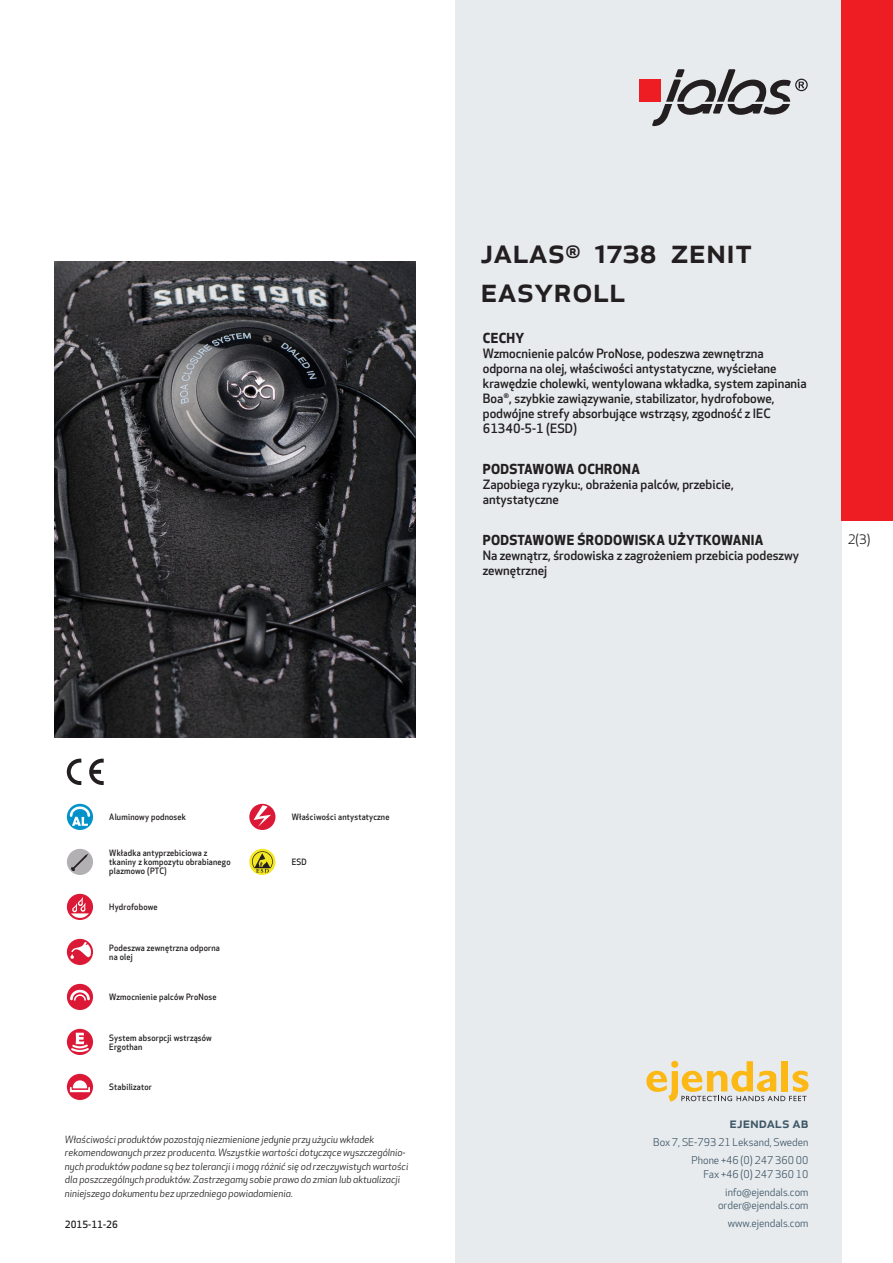
<style>
.page{position:relative;width:893px;height:1263px;background:#fff}
.page>*{position:absolute;margin:0;border:0;box-sizing:border-box;transform-origin:0 0}
.prodname{font:500 34.5px/39px "Apex New";color:#231f20}
.t1{font:500 15px "Apex New";color:#405968}
.Funktion_body{font:700 13.5px "Apex New";letter-spacing:.025em;color:#231f20}
.t2{font:12.75px "Apex New";color:#231f20}
.Funktion_body-2{font:500 12.6px/15px "Apex New";color:#231f20}
.t3{font:10.5px/18px "Apex New";color:#405968;text-align:right}
.t4{font:italic 9.75px/13.5px "Apex New";color:#231f20}
.Sidfot_datum{font:500 9.75px "Apex New";color:#231f20}
.Artikel{font:500 8.55px/9px "Apex New";letter-spacing:.025em;color:#231f20;scale:.95 1}
</style>
<div class="page">
<div style="left:455px;top:0;width:387px;height:1263px;background:#e8ebee"></div>
<svg style="left:646px;top:1061px;width:162px;height:40px"></svg>
<div style="left:842px;top:0;width:51px;height:520px;background:#ee1d23"></div>
<div style="left:639px;top:80px;width:22px;height:22px;background:#ee1d23"></div>
<svg style="left:652px;top:69px;width:156px;height:57px"></svg>
<svg style="left:67px;top:804px;width:26px;height:26px"></svg>
<svg style="left:70px;top:806px;width:20px;height:20px"></svg>
<div style="left:67px;top:849px;width:26px;height:26px;background:#b3b0b3;border-radius:50%"></div>
<svg style="left:71px;top:854px;width:17px;height:17px"></svg>
<div style="left:67px;top:894px;width:26px;height:26px;background:#db1836;border-radius:50%"></div>
<svg style="left:71px;top:897px;width:18px;height:21px"></svg>
<div style="left:67px;top:939px;width:26px;height:26px;background:#db1836;border-radius:50%"></div>
<svg style="left:70px;top:942px;width:21px;height:17px"></svg>
<div style="left:67px;top:984px;width:26px;height:26px;background:#db1836;border-radius:50%"></div>
<svg style="left:70px;top:990px;width:20px;height:11px"></svg>
<svg style="left:67px;top:1029px;width:26px;height:26px"></svg>
<svg style="left:69px;top:1033px;width:22px;height:20px"></svg>
<svg style="left:67px;top:1074px;width:26px;height:26px"></svg>
<svg style="left:70px;top:1080px;width:20px;height:12px"></svg>
<div style="left:249px;top:804px;width:26px;height:26px;background:#db1836;border-radius:50%"></div>
<svg style="left:254px;top:805px;width:17px;height:22px"></svg>
<svg style="left:249px;top:849px;width:26px;height:26px"></svg>
<svg style="left:252px;top:851px;width:21px;height:22px"></svg>
<svg style="left:89px;top:759px;width:15px;height:26px"></svg>
<svg style="left:67px;top:759px;width:14px;height:26px"></svg>
<img style="left:54px;top:261px;width:361px;height:477px">
<p class="prodname" style="left:480px;top:230px;width:273px">JALAS<sup>®</sup> 1738 Zenit<br>Easyroll</p>
<p class="Funktion_body" style="left:483px;top:328px;width:43px">CECHY</p>
<p class="Funktion_body-2" style="left:483px;top:346px;width:325px">Wzmocnienie palców ProNose, podeszwa zewnętrzna odporna na olej, właściwości antystatyczne, wyściełane krawędzie cholewki, wentylowana wkładka, system zapinania Boa<sup>®</sup>, szybkie zawiązywanie, stabilizator, hydrofobowe, podwójne strefy absorbujące wstrząsy, zgodność z IEC 61340-5-1 (ESD)</p>
<p class="Funktion_body" style="left:483px;top:459px;width:159px">PODSTAWOWA OCHRONA</p>
<p class="Funktion_body-2" style="left:483px;top:476px;width:252px">Zapobiega ryzyku:, obrażenia palców, przebicie, antystatyczne</p>
<p class="Funktion_body" style="left:483px;top:530px;width:282px">PODSTAWOWE ŚRODOWISKA UŻYTKOWANIA</p>
<p class="Funktion_body-2" style="left:483px;top:547px;width:318px">Na zewnątrz, środowiska z zagrożeniem przebicia podeszwy zewnętrznej</p>
<p class="t2" style="left:848px;top:531px;width:24px">2(3)</p>
<p class="Artikel" style="left:109px;top:812px;width:82px">Aluminowy podnosek</p>
<p class="Artikel" style="left:109px;top:848px;width:129px">Wkładka antyprzebiciowa z tkaniny z kompozytu obrabianego plazmowo (PTC)</p>
<p class="Artikel" style="left:109px;top:902px;width:52px">Hydrofobowe</p>
<p class="Artikel" style="left:109px;top:943px;width:118px">Podeszwa zewnętrzna odporna na olej</p>
<p class="Artikel" style="left:109px;top:992px;width:114px">Wzmocnienie palców ProNose</p>
<p class="Artikel" style="left:109px;top:1033px;width:109px">System absorpcji wstrząsów<br>Ergothan</p>
<p class="Artikel" style="left:109px;top:1082px;width:46px">Stabilizator</p>
<p class="Artikel" style="left:292px;top:812px;width:104px">Właściwości antystatyczne</p>
<p class="Artikel" style="left:292px;top:857px;width:17px">ESD</p>
<p class="t4" style="left:65px;top:1132px;width:345px">Właściwości produktów pozostają niezmienione jedynie przy użyciu wkładek rekomendowanych przez producenta. Wszystkie wartości dotyczące wyszczególnio&shy;nych produktów podane są bez tolerancji i mogą różnić się od rzeczywistych wartości dla poszczególnych produktów. Zastrzegamy sobie prawo do zmian lub aktualizacji niniejszego dokumentu bez uprzedniego powiadomienia.</p>
<p class="Sidfot_datum" style="left:65px;top:1218px;width:54px">2015-11-26</p>
<p class="t1" style="left:729px;top:1113px;width:80px">ejendals ab</p>
<p class="t3" style="left:653px;top:1133px;width:157px">Box 7, SE-793 21 Leksand, Sweden<br>Phone +46 (0) 247 360 00</p>
<p class="t3" style="left:703px;top:1165px;width:107px">Fax +46 (0) 247 360 10 info@ejendals.com</p>
<p class="t3" style="left:718px;top:1196px;width:92px">order@ejendals.com</p>
<p class="t3" style="left:728px;top:1215px;width:82px">www.ejendals.com</p>
</div>
